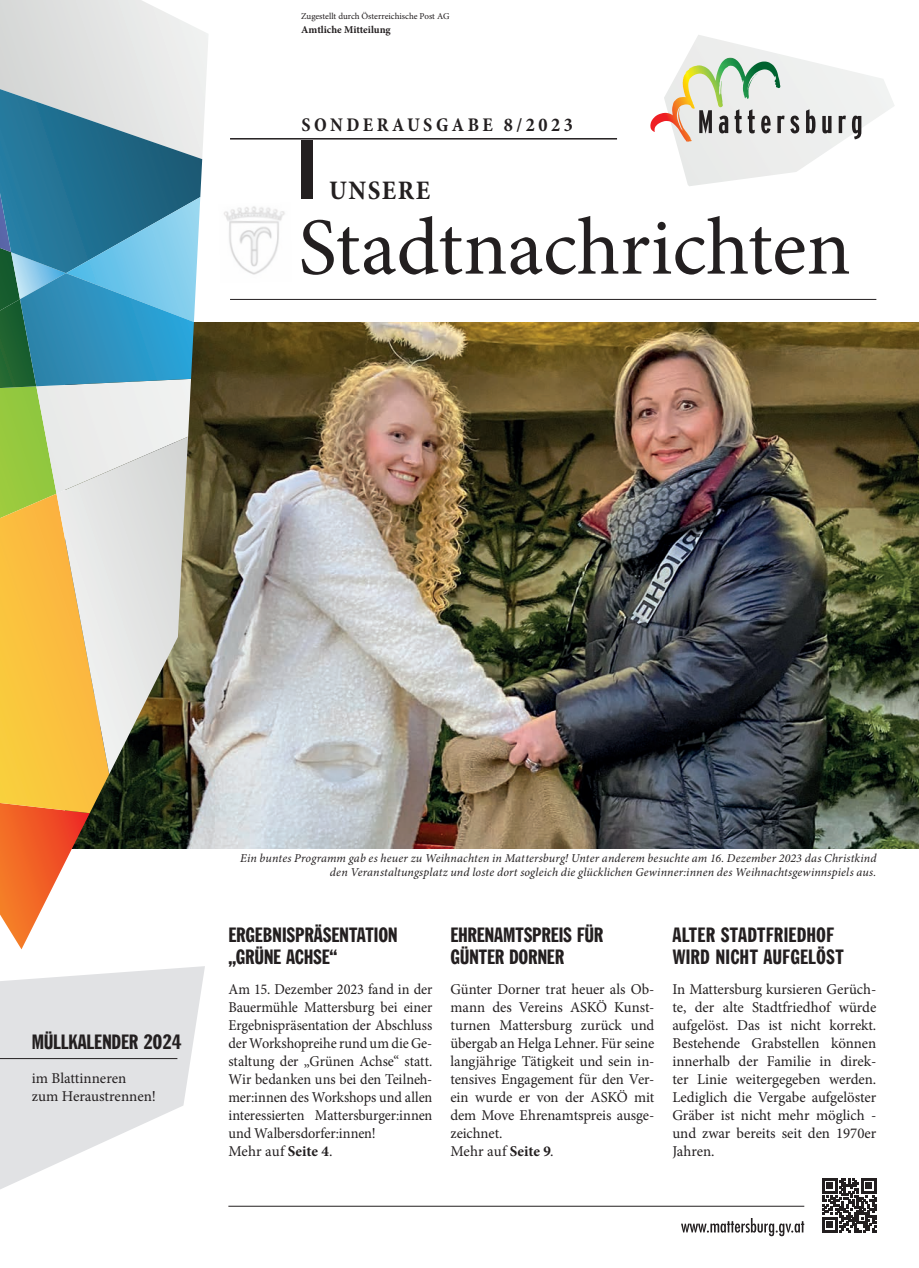
<style>
.page{position:relative;width:919px;height:1268px;background:#fff}
.page>*{position:absolute;margin:0;border:0;box-sizing:border-box;transform-origin:0 0}
.t1{font:81px "Minion Pro";color:#231f20}
.t2{font:700 condensed 27px "Minion Pro";letter-spacing:.06em;color:#231f20}
.t3{font:expanded 19.65px/22.8px "Franklin Goth";letter-spacing:-.02em;color:#231f20;scale:.95 1}
.t4{font:700 condensed 19.5px "Minion Pro";letter-spacing:.18em;color:#231f20}
.t5{font:15px/18px "Minion Pro";letter-spacing:-.005em;color:#231f20;text-align:justify}
.t6{font:15px/18px "Minion Pro";letter-spacing:-.005em;color:#231f20;text-align:justify;scale:.95 1}
.t7{font:italic 12px/14.4px "Minion Pro";letter-spacing:.015em;color:#231f20;text-align:right}
.t8{font:700 10.5px "Minion Pro";letter-spacing:-.005em;color:#231f20}
.t9{font:9px "Minion Pro";letter-spacing:-.005em;color:#231f20}
.s1{font-weight:700}
</style>
<div class="page">
<svg style="left:0;top:966px;width:205px;height:223px"></svg>
<img style="left:208px;top:322px;width:710px;height:526px">
<svg style="left:822px;top:1178px;width:54px;height:53px"></svg>
<svg style="left:664px;top:35px;width:230px;height:151px"></svg>
<svg style="left:681px;top:1218px;width:123px;height:17px"></svg>
<hr style="left:228px;top:1205px;width:576px;height:1px;background:#231f20">
<div style="left:301px;top:139px;width:12px;height:59px;background:#231f20"></div>
<hr style="left:230px;top:138px;width:387px;height:1px;background:#231f20">
<img style="left:224px;top:206px;width:61px;height:69px">
<hr style="left:230px;top:299px;width:646px;height:1px;background:#231f20">
<hr style="left:0;top:1058px;width:177px;height:1px;background:#231f20">
<svg style="left:0;top:0;width:208px;height:949px;background:#a7b19f"></svg>
<p class="t9" style="left:301px;top:10px;width:150px">Zugestellt durch Österreichische Post AG</p>
<p class="t8" style="left:301px;top:22px;width:91px">Amtliche Mitteilung</p>
<p class="t4" style="left:301px;top:111px;width:273px">SONDERAUSGABE 8/2023</p>
<p class="t2" style="left:329px;top:171px;width:102px">UNSERE</p>
<p class="t1" style="left:298px;top:193px;width:554px">Stadtnachrichten</p>
<p class="t3" style="left:32px;top:1029px;width:159px">MÜLLKALENDER 2024</p>
<p class="t5" style="left:32px;top:1068px;width:96px">im Blattinneren</p>
<p class="t5" style="left:32px;top:1086px;width:126px">zum Heraustrennen!</p>
<p class="t7" style="left:240px;top:850px;width:637px">Ein buntes Programm gab es heuer zu Weihnachten in Mattersburg! Unter anderem besuchte am 16. Dezember 2023 das Christkind den Veranstaltungsplatz und loste dort sogleich die glücklichen Gewinner:innen des Weihnachtsgewinnspiels aus.</p>
<p class="t3" style="left:228px;top:922px;width:180px">ERGEBNISPRÄSENTATION</p>
<p class="t3" style="left:228px;top:945px;width:116px">„GRÜNE ACHSE“</p>
<p class="t6" style="left:228px;top:980px;width:216px">Am 15. Dezember 2023 fand in der Bauermühle Mattersburg bei einer Ergebnispräsentation der Abschluss der Workshopreihe rund um die Ge&shy;staltung der „Grünen Achse“ statt.<br>Wir bedanken uns bei den Teilneh&shy;mer:innen des Workshops und allen interessierten Mattersburger:innen und Walbersdorfer:innen!</p>
<p class="t5" style="left:228px;top:1142px;width:106px">Mehr auf <span class="s1">Seite 4</span>.</p>
<p class="t3" style="left:450px;top:922px;width:163px">EHRENAMTSPREIS FÜR</p>
<p class="t3" style="left:450px;top:945px;width:121px">GÜNTER DORNER</p>
<p class="t5" style="left:450px;top:980px;width:205px">Günter Dorner trat heuer als Ob&shy;mann des Vereins ASKÖ Kunst&shy;turnen Mattersburg zurück und übergab an Helga Lehner. Für seine langjährige Tätigkeit und sein in&shy;tensives Engagement für den Ver&shy;ein wurde er von der ASKÖ mit dem Move Ehrenamtspreis ausge&shy;zeichnet.</p>
<p class="t5" style="left:450px;top:1142px;width:105px">Mehr auf <span class="s1">Seite 9</span>.</p>
<p class="t3" style="left:672px;top:922px;width:182px">ALTER STADTFRIEDHOF<br>WIRD NICHT AUFGELÖST</p>
<p class="t5" style="left:672px;top:980px;width:205px">In Mattersburg kursieren Gerüch&shy;te, der alte Stadtfriedhof würde aufgelöst. Das ist nicht korrekt.<br>Bestehende Grabstellen können innerhalb der Familie in direk&shy;ter Linie weitergegeben werden.<br>Lediglich die Vergabe aufgelöster Gräber ist nicht mehr möglich - und zwar bereits seit den 1970er Jahren.</p>
</div>
